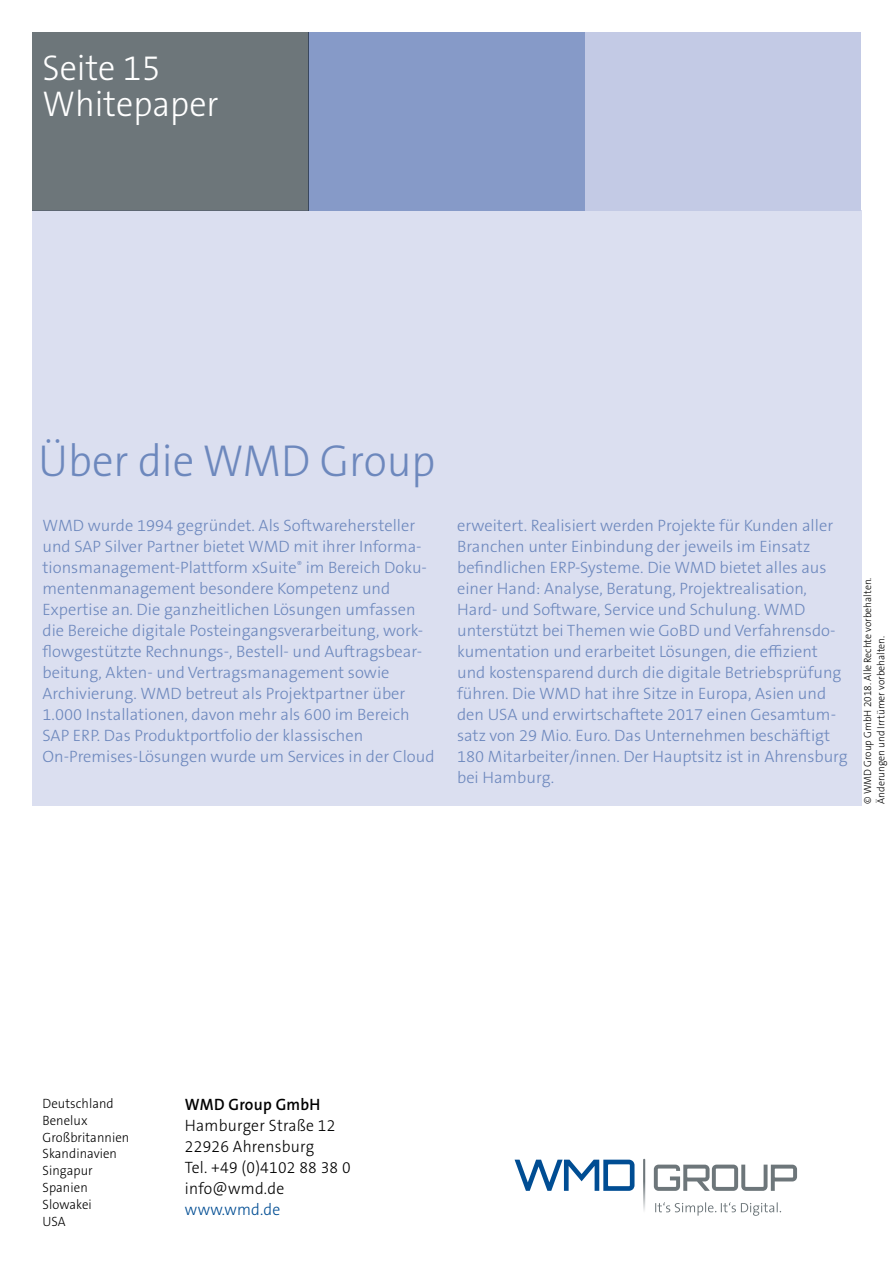
<style>
.page{position:relative;width:893px;height:1263px;background:#fff}
.page>*{position:absolute;margin:0;border:0;box-sizing:border-box;transform-origin:0 0}
.t1{font:300 45px "The Sans B W3";color:#6d88bd;scale:.95 1}
.t2{font:300 36px/36px "The Sans B W3";color:#fff;scale:.95 1}
.t3{font:300 16.5px/21px "The Sans B W3";color:#6d88bd}
.t4{font:300 16.5px/21px "The Sans B W3";letter-spacing:.015em;color:#000;scale:.95 1}
.t5{font:600 16.5px "The Sans B W6";letter-spacing:.015em;color:#000;scale:.95 1}
.t6{font:300 16.5px "The Sans B W3";letter-spacing:.01em;color:#004d93;scale:.95 1}
.t7{font:300 13.5px/16.8px "The Sans B W3";letter-spacing:.005em;color:#000;scale:.95 1}
.t8{font:300 10.5px/13.5px "The Sans B W3";color:#000;scale:.95 1}
</style>
<div class="page">
<div style="left:32px;top:210px;width:829px;height:596px;background:#dbdff0"></div>
<div style="left:585px;top:32px;width:276px;height:178px;background:#c3cae5"></div>
<div style="left:308px;top:32px;width:277px;height:178px;background:#869ac8"></div>
<div style="left:32px;top:32px;width:276px;height:178px;background:#6d767a"></div>
<svg style="left:655px;top:1202px;width:126px;height:14px"></svg>
<svg style="left:515px;top:1160px;width:119px;height:31px"></svg>
<svg style="left:654px;top:1164px;width:143px;height:27px"></svg>
<svg style="left:643px;top:1159px;width:2px;height:52px"></svg>
<h2 class="t2" style="left:43px;top:50px;width:187px">Seite 15<br>Whitepaper</h2>
<h1 class="t1" style="left:38px;top:431px;width:420px">Über die WMD Group</h1>
<p class="t3" style="left:43px;top:515px;width:393px">WMD wurde 1994 gegründet. Als Softwarehersteller und SAP Silver Partner bietet WMD mit ihrer Informa&shy;tionsmanagement-Plattform xSuite<sup>®</sup> im Bereich Doku&shy;mentenmanagement besondere Kompetenz und Expertise an. Die ganzheitlichen Lösungen umfassen die Bereiche digitale Posteingangsverarbeitung, work&shy;flowgestützte Rechnungs-, Bestell- und Auftragsbear&shy;beitung, Akten- und Vertragsmanagement sowie Archivierung. WMD betreut als Projektpartner über 1.000 Installationen, davon mehr als 600 im Bereich SAP ERP. Das Produktportfolio der klassischen On-Premises-Lösungen wurde um Services in der Cloud</p>
<p class="t3" style="left:457px;top:515px;width:392px">erweitert. Realisiert werden Projekte für Kunden aller Branchen unter Einbindung der jeweils im Einsatz befindlichen ERP-Systeme. Die WMD bietet alles aus einer Hand: Analyse, Beratung, Projektrealisation, Hard- und Software, Service und Schulung. WMD unterstützt bei Themen wie GoBD und Verfahrensdo&shy;kumentation und erarbeitet Lösungen, die effizient und kostensparend durch die digitale Betriebsprüfung führen. Die WMD hat ihre Sitze in Europa, Asien und den USA und erwirtschaftete 2017 einen Gesamtum&shy;satz von 29 Mio. Euro. Das Unternehmen beschäftigt 180 Mitarbeiter/innen. Der Hauptsitz ist in Ahrensburg bei Hamburg.</p>
<p class="t8" style="left:861px;top:804px;width:239px;rotate:-90deg">© WMD Group GmbH 2018. Alle Rechte vorbehalten.<br>Änderungen und Irrtümer vorbehalten.</p>
<p class="t7" style="left:43px;top:1095px;width:93px">Deutschland<br>Benelux<br>Großbritannien<br>Skandinavien<br>Singapur<br>Spanien<br>Slowakei<br>USA</p>
<p class="t5" style="left:185px;top:1094px;width:144px">WMD Group GmbH</p>
<p class="t4" style="left:185px;top:1115px;width:176px">Hamburger Straße 12<br>22926 Ahrensburg<br>Tel. +49 (0)4102 88 38 0 info@wmd.de</p>
<p class="t6" style="left:185px;top:1199px;width:102px">www.wmd.de</p>
</div>
